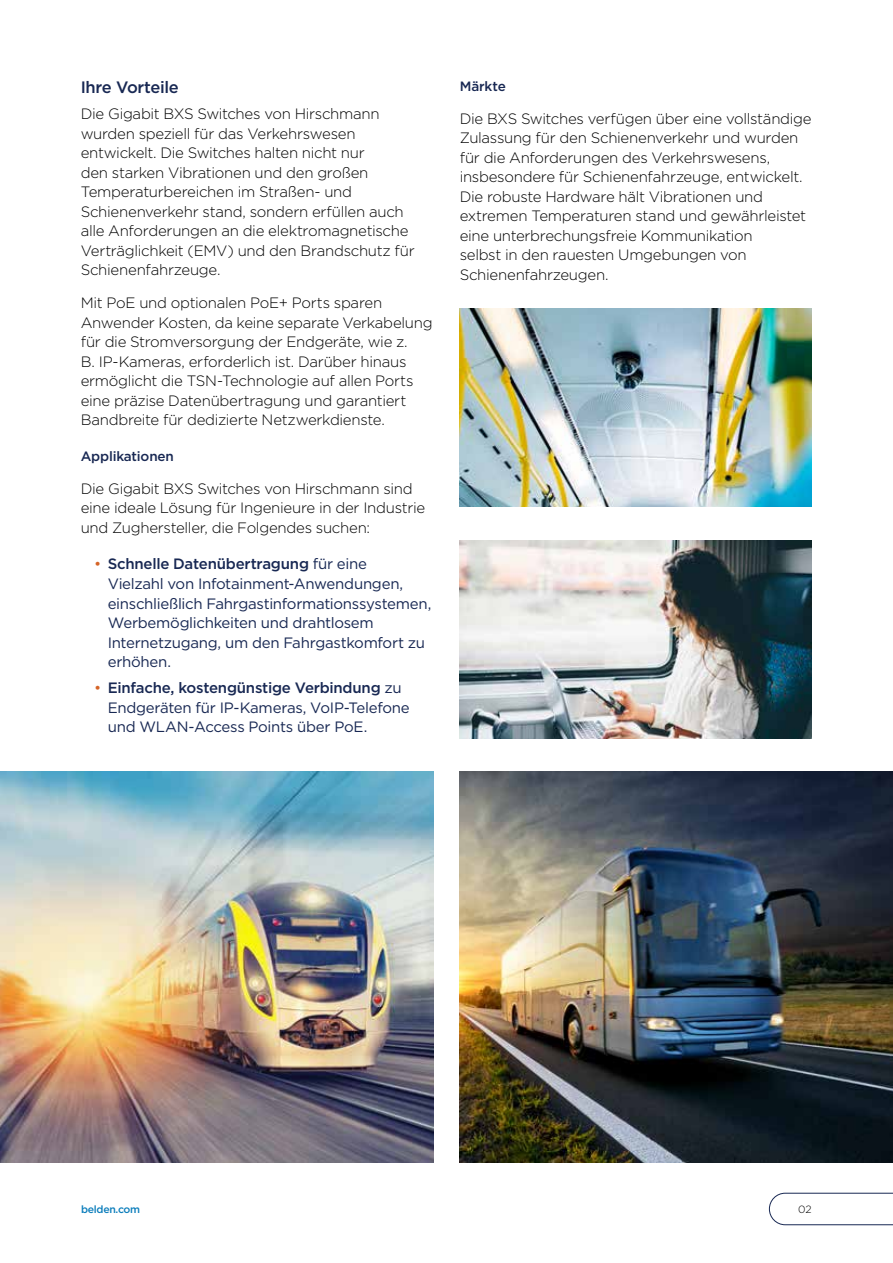
<style>
.page{position:relative;width:893px;height:1263px;background:#fff}
.page>*{position:absolute;margin:0;border:0;box-sizing:border-box;transform-origin:0 0}
.t1{font:500 16.5px "Gotham";letter-spacing:-.025em;color:#182853}
.t2{font:300 15px/19.5px "Gotham";letter-spacing:-.02em;color:#000}
.t3{font:15px/19.5px "Gotham";letter-spacing:-.02em;color:#182853}
.t4{font:500 13.5px "Gotham";letter-spacing:-.01em;color:#182853}
.t5{font:500 10.5px "Gotham";letter-spacing:-.025em;color:#0b7dbb}
.t6{font:300 10.5px "Gotham";color:#000}
.s1{color:#d56427}
.s2{font-weight:500}
</style>
<div class="page">
<img style="left:460px;top:308px;width:352px;height:199px">
<img style="left:460px;top:540px;width:352px;height:199px">
<img style="left:0;top:772px;width:433px;height:391px">
<img style="left:459px;top:772px;width:434px;height:391px">
<svg style="left:769px;top:1193px;width:124px;height:32px"></svg>
<p class="t1" style="left:81px;top:76px;width:100px">Ihre Vorteile</p>
<p class="t2" style="left:81px;top:104px;width:336px">Die Gigabit BXS Switches von Hirschmann wurden speziell für das Verkehrswesen entwickelt. Die Switches halten nicht nur<br>den starken Vibrationen und den großen Temperaturbereichen im Straßen- und Schienenverkehr stand, sondern erfüllen auch alle Anforderungen an die elektromagnetische Verträglichkeit (EMV) und den Brandschutz für Schienenfahrzeuge.</p>
<p class="t2" style="left:81px;top:293px;width:353px">Mit PoE und optionalen PoE+ Ports sparen Anwender Kosten, da keine separate Verkabelung für die Stromversorgung der Endgeräte, wie z.<br>B. IP-Kameras, erforderlich ist. Darüber hinaus ermöglicht die TSN-Technologie auf allen Ports eine präzise Datenübertragung und garantiert Bandbreite für dedizierte Netzwerkdienste.</p>
<p class="t4" style="left:81px;top:447px;width:95px">Applikationen</p>
<p class="t2" style="left:81px;top:478px;width:346px">Die Gigabit BXS Switches von Hirschmann sind eine ideale Lösung für Ingenieure in der Industrie und Zughersteller, die Folgendes suchen:</p>
<p class="t3" style="left:108px;top:554px;width:325px;text-indent:-14px"><span class="s1">•</span> <span class="s2">Schnelle Datenübertragung</span> für eine<br>Vielzahl von Infotainment-Anwendungen, einschließlich Fahrgastinformationssystemen, Werbemöglichkeiten und drahtlosem Internetzugang, um den Fahrgastkomfort zu erhöhen.</p>
<p class="t3" style="left:108px;top:678px;width:304px;text-indent:-14px"><span class="s1">•</span> <span class="s2">Einfache, kostengünstige Verbindung</span> zu<br>Endgeräten für IP-Kameras, VoIP-Telefone und WLAN-Access Points über PoE.</p>
<p class="t4" style="left:460px;top:77px;width:48px">Märkte</p>
<p class="t2" style="left:460px;top:108px;width:353px">Die BXS Switches verfügen über eine vollständige Zulassung für den Schienenverkehr und wurden für die Anforderungen des Verkehrswesens, insbesondere für Schienenfahrzeuge, entwickelt.<br>Die robuste Hardware hält Vibrationen und extremen Temperaturen stand und gewährleistet eine unterbrechungsfreie Kommunikation<br>selbst in den rauesten Umgebungen von Schienenfahrzeugen.</p>
<p class="t5" style="left:81px;top:1202px;width:61px">belden.com</p>
<p class="t6" style="left:798px;top:1203px;width:15px">02</p>
</div>
